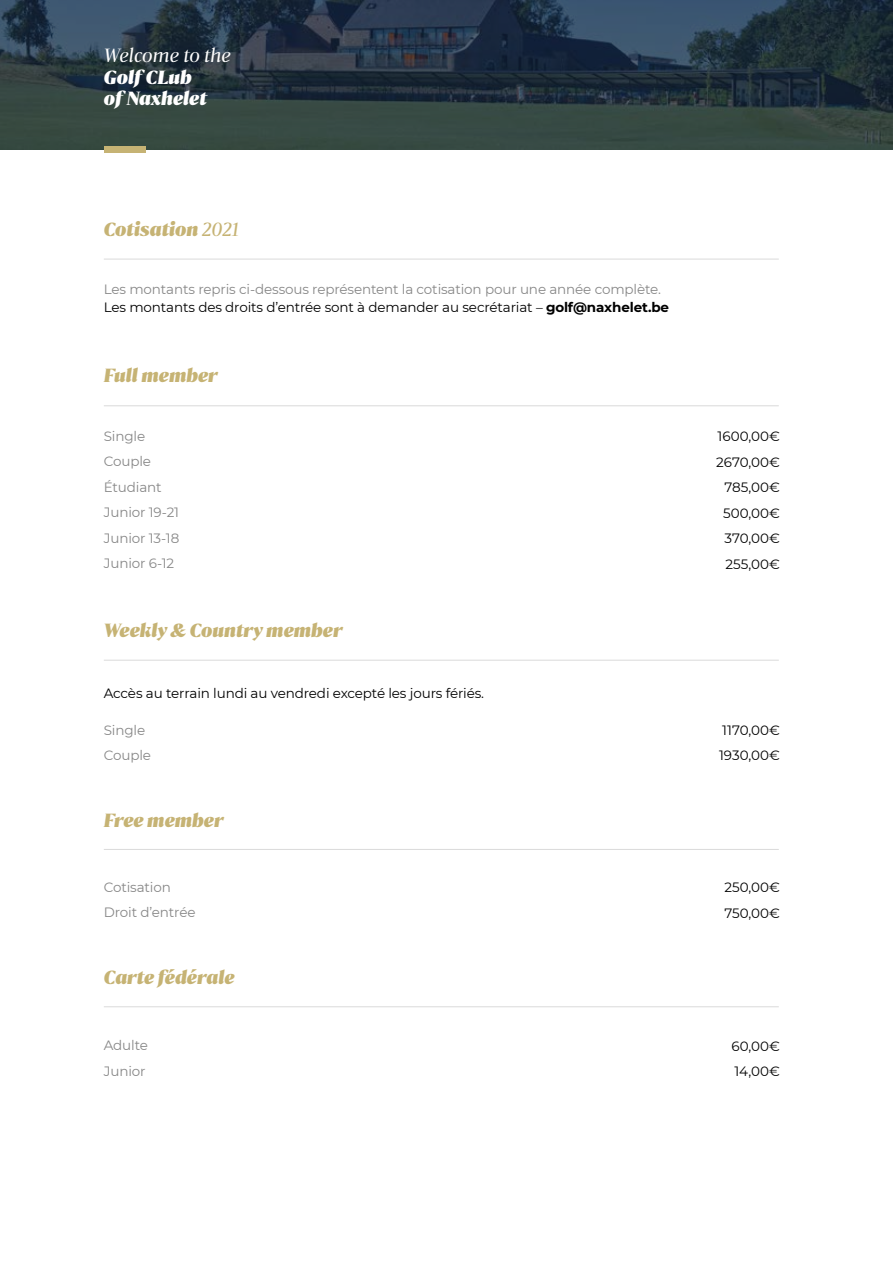
<style>
.page{position:relative;width:893px;height:1263px;background:#fff}
.page>*{position:absolute;margin:0;border:0;box-sizing:border-box;transform-origin:0 0}
.t1{font:italic 900 18px "Bw Darius DEMO";color:#c6b374}
.t2{font:italic 900 18px/21.6px "Bw Darius DEMO";color:#fff}
.t3{font:italic 18px "Bw Darius DEMO";color:#fff}
.t4{font:13.5px/25.5px "Montserrat";letter-spacing:-.01em;color:#878787}
.t5{font:13.5px/25.5px "Montserrat";letter-spacing:-.01em;color:#000}
.s1{font-weight:400}
.s2{color:#000}
.s3{font-weight:700;color:#000}
</style>
<div class="page">
<hr style="left:104px;top:259px;width:675px;height:1px;background:#dadada">
<hr style="left:104px;top:405px;width:675px;height:1px;background:#dadada">
<hr style="left:104px;top:660px;width:675px;height:1px;background:#dadada">
<hr style="left:104px;top:849px;width:675px;height:1px;background:#dadada">
<hr style="left:104px;top:1006px;width:675px;height:1px;background:#dadada">
<img style="left:0;top:0;width:893px;height:150px">
<div style="left:104px;top:146px;width:42px;height:6px;background:#c6b374"></div>
<h1 class="t3" style="left:104px;top:43px;width:129px">Welcome to the</h1>
<h1 class="t2" style="left:104px;top:65px;width:105px">Golf CLub of Naxhelet</h1>
<h1 class="t1" style="left:104px;top:216px;width:137px">Cotisation <span class="s1">2021</span></h1>
<p class="t4" style="left:104px;top:280px;width:567px;line-height:18px">Les montants repris ci-dessous représentent la cotisation pour une année complète.<br><span class="s2">Les montants des droits d’entrée sont à demander au secrétariat –</span> <span class="s3">golf@naxhelet.be</span></p>
<h1 class="t1" style="left:104px;top:363px;width:115px">Full member</h1>
<p class="t4" style="left:104px;top:423px;width:77px">Single<br>Couple<br>Étudiant<br>Junior 19-21<br>Junior 13-18<br>Junior 6-12</p>
<h1 class="t1" style="left:104px;top:618px;width:240px">Weekly &amp; Country member</h1>
<p class="t5" style="left:104px;top:680px;width:382px">Accès au terrain lundi au vendredi excepté les jours fériés.</p>
<p class="t4" style="left:104px;top:716px;width:49px">Single<br>Couple</p>
<h1 class="t1" style="left:104px;top:807px;width:121px">Free member</h1>
<p class="t4" style="left:104px;top:874px;width:93px">Cotisation<br>Droit d’entrée</p>
<h1 class="t1" style="left:104px;top:965px;width:132px">Carte fédérale</h1>
<p class="t4" style="left:104px;top:1032px;width:46px">Adulte<br>Junior</p>
<p class="t5" style="left:716px;top:423px;width:65px;text-align:right">1600,00€<br>2670,00€<br>785,00€<br>500,00€<br>370,00€<br>255,00€</p>
<p class="t5" style="left:719px;top:717px;width:62px">1170,00€<br>1930,00€</p>
<p class="t5" style="left:724px;top:874px;width:57px">250,00€<br>750,00€</p>
<p class="t5" style="left:731px;top:1032px;width:50px">60,00€<br>14,00€</p>
</div>
